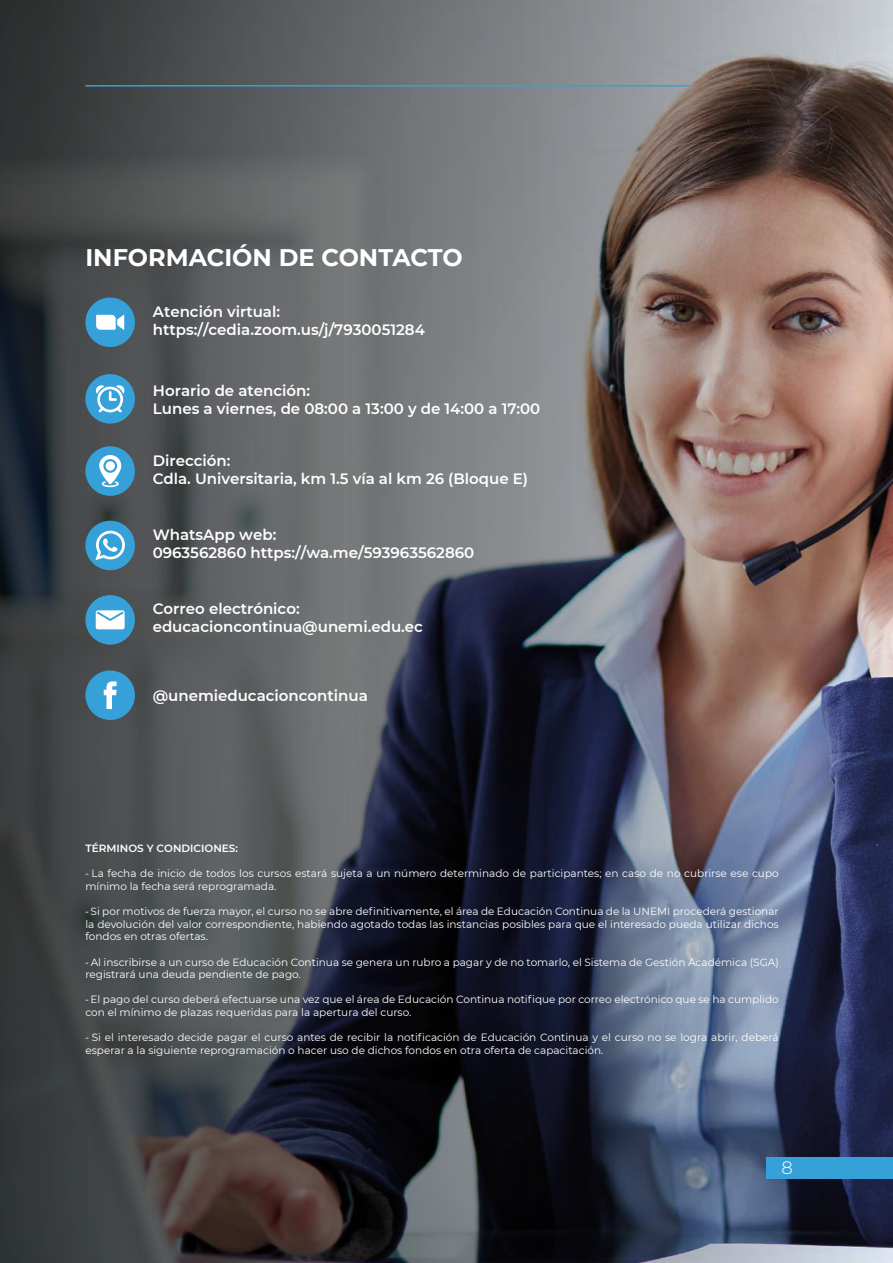
<style>
.page{position:relative;width:893px;height:1263px;background:#fff}
.page>*{position:absolute;margin:0;border:0;box-sizing:border-box;transform-origin:0 0}
.t1{font:700 24px "Montserrat";color:#fff}
.t2{font:300 18px "Montserrat";color:#fff}
.t3{font:600 15px/18px "Montserrat";color:#fff}
.t4{font:10.5px/12.6px "Montserrat";color:#fff}
.t5{font:600 10.5px "Montserrat";color:#fff}
.s1{font-family:"Myriad Pro"}
</style>
<div class="page">
<img style="left:0;top:0;width:893px;height:1263px">
<div style="left:85px;top:670px;width:50px;height:50px;background:#36a0d8;border-radius:50%"></div>
<svg style="left:104px;top:681px;width:13px;height:28px"></svg>
<div style="left:85px;top:446px;width:50px;height:50px;background:#36a0d8;border-radius:50%"></div>
<svg style="left:99px;top:455px;width:23px;height:32px"></svg>
<div style="left:106px;top:461px;width:9px;height:10px;background:#fff;border-radius:50%"></div>
<div style="left:85px;top:521px;width:50px;height:49px;background:#36a0d8;border-radius:50%"></div>
<svg style="left:95px;top:531px;width:30px;height:29px"></svg>
<div style="left:85px;top:297px;width:50px;height:50px;background:#36a0d8;border-radius:50%"></div>
<svg style="left:96px;top:315px;width:28px;height:15px"></svg>
<div style="left:85px;top:595px;width:50px;height:50px;background:#36a0d8;border-radius:50%"></div>
<svg style="left:96px;top:610px;width:29px;height:19px"></svg>
<div style="left:85px;top:374px;width:50px;height:50px;background:#36a0d8;border-radius:50%"></div>
<svg style="left:96px;top:385px;width:28px;height:28px"></svg>
<svg style="left:85px;top:85px;width:607px;height:2px"></svg>
<div style="left:766px;top:1157px;width:127px;height:21px;background:#36a0d8"></div>
<h1 class="t1" style="left:85px;top:240px;width:379px">INFORMACIÓN DE CONTACTO</h1>
<h3 class="t3" style="left:153px;top:302px;width:274px">Atención virtual: https://cedia.zoom.us/j/7930051284</h3>
<h3 class="t3" style="left:153px;top:381px;width:389px">Horario de atención:<br>Lunes a viernes, de 08:00 a 13:00 y de 14:00 a 17:00</h3>
<h3 class="t3" style="left:153px;top:450px;width:377px">Dirección:<br>Cdla. Universitaria, km 1.5 vía al km 26 (Bloque E)</h3>
<h3 class="t3" style="left:153px;top:525px;width:323px">WhatsApp web:<br>0963562860 https://wa.me/593963562860</h3>
<h3 class="t3" style="left:153px;top:599px;width:272px">Correo electrónico: educacioncontinua@unemi.edu.ec</h3>
<h3 class="t3" style="left:153px;top:685px;width:217px">@unemieducacioncontinua</h3>
<p class="t5" style="left:85px;top:841px;width:154px">TÉRMINOS Y CONDICIONES:</p>
<p class="t4" style="left:85px;top:867px;width:695px"><span class="s1">-</span> La fecha de inicio de todos los cursos estará sujeta a un número determinado de participantes; en caso de no cubrirse ese cupo mínimo la fecha será reprogramada.</p>
<p class="t4" style="left:85px;top:905px;width:695px;text-align:justify"><span class="s1">-</span> Si por motivos de fuerza mayor, el curso no se abre definitivamente, el área de Educación Continua de la UNEMI procederá gestionar la devolución del valor correspondiente, habiendo agotado todas las instancias posibles para que el interesado pueda utilizar dichos fondos en otras ofertas.</p>
<p class="t4" style="left:85px;top:955px;width:695px"><span class="s1">-</span> Al inscribirse a un curso de Educación Continua se genera un rubro a pagar y de no tomarlo, el Sistema de Gestión Académica (SGA) registrará una deuda pendiente de pago.</p>
<p class="t4" style="left:85px;top:993px;width:695px"><span class="s1">-</span> El pago del curso deberá efectuarse una vez que el área de Educación Continua notifique por correo electrónico que se ha cumplido con el mínimo de plazas requeridas para la apertura del curso.</p>
<p class="t4" style="left:85px;top:1031px;width:695px"><span class="s1">-</span> Si el interesado decide pagar el curso antes de recibir la notificación de Educación Continua y el curso no se logra abrir, deberá esperar a la siguiente reprogramación o hacer uso de dichos fondos en otra oferta de capacitación.</p>
<h2 class="t2" style="left:781px;top:1156px;width:13px">8</h2>
</div>
